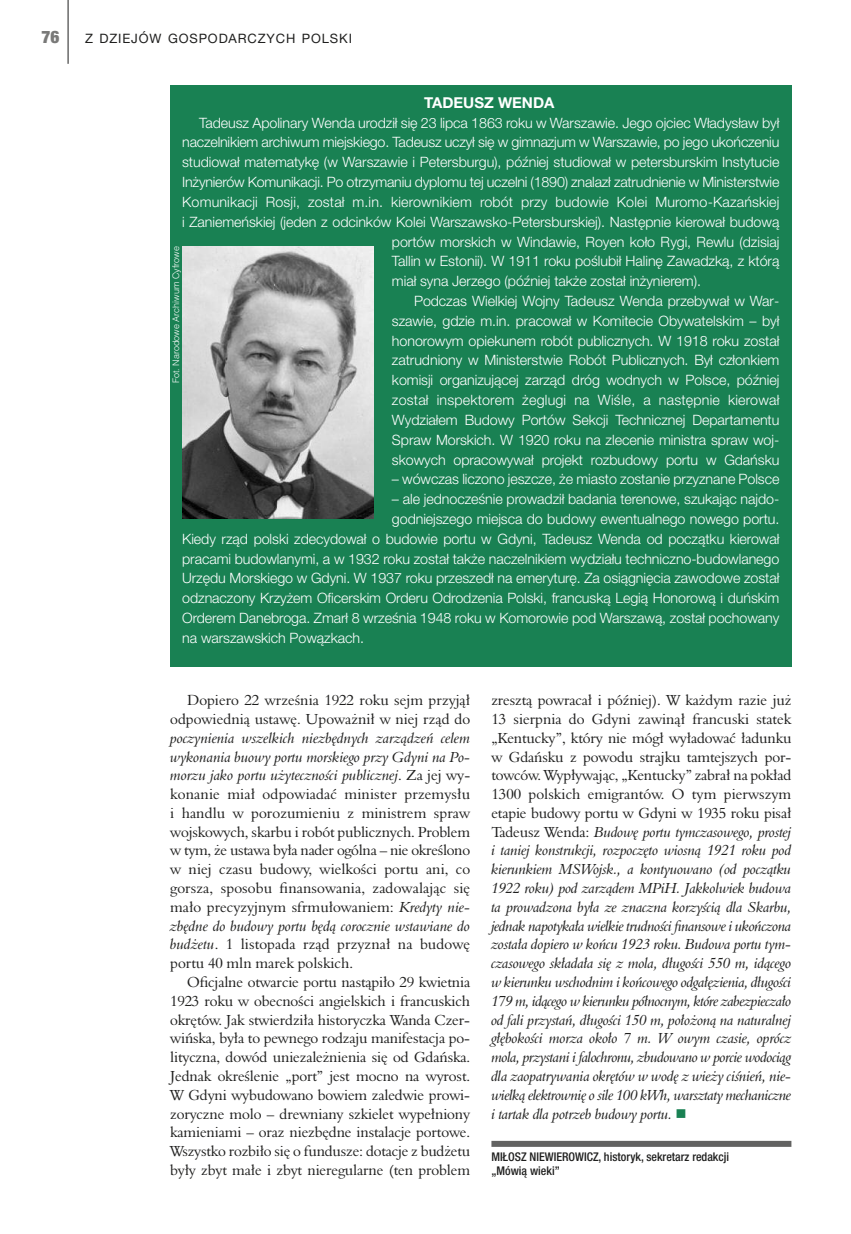
<style>
.page{position:relative;width:851px;height:1234px;background:#fff}
.page>*{position:absolute;margin:0;border:0;box-sizing:border-box;transform-origin:0 0}
.t1{font:900 condensed 17.25px "Helvetica Neue LT Com";color:#797978}
.t2{font:15px/18.8px "Aldine 401 EU";color:#1f1f1e;text-align:justify}
.t3{font:italic 15px/18.8px "Aldine 401 EU";letter-spacing:-.01em;color:#1f1f1e;text-align:justify}
.t4{font:700 15px "Helvetica Neue LT Com";color:#fff}
.t5{font:300 14.25px "Helvetica Neue LT Com";letter-spacing:-.005em;color:#fff}
.t6{font:300 14.25px "Helvetica Neue LT Com";letter-spacing:.015em;color:#fff}
.t7{font:12.9px "Helvetica Neue LT Com";letter-spacing:.065em;color:#1f1f1e}
.t8{font:500 condensed 12px/14.4px "Helvetica Neue LT Com";color:#1f1f1e}
.t9{font:300 9px "Helvetica";color:#fff}
.s1{font-style:italic}
.s2{font-style:normal}
.s3{color:#198153}
</style>
<div class="page">
<hr style="left:68px;top:0;width:1px;height:64px;background:#1f1f1e">
<div style="left:491px;top:1140px;width:300px;height:6px;background:#626261"></div>
<div style="left:170px;top:85px;width:621px;height:581px;background:#198153"></div>
<img style="left:183px;top:246px;width:191px;height:272px">
<p class="t1" style="left:42px;top:27px;width:19px">76</p>
<p class="t7" style="left:85px;top:30px;width:268px">Z DZIEJÓW GOSPODARCZYCH POLSKI</p>
<p class="t4" style="left:424px;top:93px;width:132px">TADEUSZ WENDA</p>
<p class="t5" style="left:199px;top:114px;width:581px">Tadeusz Apolinary Wenda urodził się 23 lipca 1863 roku w Warszawie. Jego ojciec Władysław był</p>
<p class="t5" style="left:182px;top:134px;width:598px">naczelnikiem archiwum miejskiego. Tadeusz uczył się w gimnazjum w Warszawie, po jego ukończeniu</p>
<p class="t5" style="left:182px;top:153px;width:598px">studiował matematykę (w Warszawie i Petersburgu), później studiował w petersburskim Instytucie</p>
<p class="t5" style="left:182px;top:173px;width:598px">Inżynierów Komunikacji. Po otrzymaniu dyplomu tej uczelni (1890) znalazł zatrudnienie w Ministerstwie</p>
<p class="t5" style="left:182px;top:193px;width:598px">Komunikacji Rosji, został m.in. kierownikiem robót przy budowie Kolei Muromo-Kazańskiej</p>
<p class="t5" style="left:182px;top:213px;width:598px">i Zaniemeńskiej (jeden z odcinków Kolei Warszawsko-Petersburskiej). Następnie kierował budową</p>
<p class="t5" style="left:392px;top:233px;width:389px">portów morskich w Windawie, Royen koło Rygi, Rewlu (dzisiaj</p>
<p class="t5" style="left:392px;top:252px;width:389px">Tallin w Estonii). W 1911 roku poślubił Halinę Zawadzką, z którą</p>
<p class="t5" style="left:392px;top:272px;width:310px">miał syna Jerzego (później także został inżynierem).</p>
<p class="t5" style="left:414px;top:292px;width:366px">Podczas Wielkiej Wojny Tadeusz Wenda przebywał w War-</p>
<p class="t5" style="left:392px;top:312px;width:389px">szawie, gdzie m.in. pracował w Komitecie Obywatelskim – był</p>
<p class="t5" style="left:392px;top:332px;width:389px">honorowym opiekunem robót publicznych. W 1918 roku został</p>
<p class="t5" style="left:392px;top:351px;width:389px">zatrudniony w Ministerstwie Robót Publicznych. Był członkiem</p>
<p class="t5" style="left:392px;top:371px;width:389px">komisji organizującej zarząd dróg wodnych w Polsce, później</p>
<p class="t6" style="left:392px;top:391px;width:389px">został inspektorem żeglugi na Wiśle, a następnie kierował</p>
<p class="t5" style="left:392px;top:411px;width:389px">Wydziałem Budowy Portów Sekcji Technicznej Departamentu</p>
<p class="t5" style="left:392px;top:431px;width:389px">Spraw Morskich. W 1920 roku na zlecenie ministra spraw woj-</p>
<p class="t5" style="left:392px;top:450px;width:389px">skowych opracowywał projekt rozbudowy portu w Gdańsku</p>
<p class="t5" style="left:392px;top:470px;width:389px">– wówczas liczono jeszcze, że miasto zostanie przyznane Polsce</p>
<p class="t5" style="left:392px;top:490px;width:389px">– ale jednocześnie prowadził badania terenowe, szukając najdo-</p>
<p class="t5" style="left:392px;top:510px;width:389px">godniejszego miejsca do budowy ewentualnego nowego portu.</p>
<p class="t5" style="left:182px;top:530px;width:598px">Kiedy rząd polski zdecydował o budowie portu w Gdyni, Tadeusz Wenda od początku kierował</p>
<p class="t5" style="left:182px;top:549px;width:598px">pracami budowlanymi, a w 1932 roku został także naczelnikiem wydziału techniczno-budowlanego</p>
<p class="t5" style="left:182px;top:569px;width:598px">Urzędu Morskiego w Gdyni. W 1937 roku przeszedł na emeryturę. Za osiągnięcia zawodowe został</p>
<p class="t5" style="left:182px;top:589px;width:598px">odznaczony Krzyżem Oficerskim Orderu Odrodzenia Polski, francuską Legią Honorową i duńskim</p>
<p class="t5" style="left:182px;top:609px;width:598px">Orderem Danebroga. Zmarł 8 września 1948 roku w Komorowie pod Warszawą, został pochowany</p>
<p class="t5" style="left:182px;top:629px;width:183px">na warszawskich Powązkach.</p>
<p class="t9" style="left:168px;top:383px;width:139px;rotate:-90deg">Fot. Narodowe Archiwum Cyfrowe</p>
<p class="t2" style="left:170px;top:690px;width:301px;text-align:right">Dopiero 22 września 1922 roku sejm przyjął odpowiednią ustawę. Upoważnił w niej rząd do</p>
<p class="t2" style="left:170px;top:728px;width:301px"><span class="s1">poczynienia wszelkich niezbędnych zarządzeń celem wykonania buowy portu morskiego przy Gdyni na Po&shy;morzu jako portu użyteczności publicznej</span>. Za jej wy&shy;konanie miał odpowiadać minister przemysłu i handlu w porozumieniu z ministrem spraw wojskowych, skarbu i robót publicznych. Problem w tym, że ustawa była nader ogólna – nie określono w niej czasu budowy, wielkości portu ani, co gorsza, sposobu finansowania, zadowalając się mało precyzyjnym sfrmułowaniem: <span class="s1">Kredyty nie&shy;zbędne do budowy portu będą corocznie wstawiane do budżetu</span>. 1 listopada rząd przyznał na budowę portu 40 mln marek polskich.</p>
<p class="t2" style="left:170px;top:972px;width:301px;text-indent:17px">Oficjalne otwarcie portu nastąpiło 29 kwietnia 1923 roku w obecności angielskich i francuskich okrętów. Jak stwierdziła historyczka Wanda Czer&shy;wińska, była to pewnego rodzaju manifestacja po&shy;lityczna, dowód uniezależnienia się od Gdańska.<br>Jednak określenie „port” jest mocno na wyrost.<br>W Gdyni wybudowano bowiem zaledwie prowi&shy;zoryczne molo – drewniany szkielet wypełniony kamieniami – oraz niezbędne instalacje portowe.<br>Wszystko rozbiło się o fundusze: dotacje z budżetu były zbyt małe i zbyt nieregularne (ten problem</p>
<p class="t3" style="left:491px;top:690px;width:301px"><span class="s2">zresztą powracał i później). W każdym razie już 13 sierpnia do Gdyni zawinął francuski statek „Kentucky”, który nie mógł wyładować ładunku w Gdańsku z powodu strajku tamtejszych por&shy;towców. Wypływając, „Kentucky” zabrał na pokład 1300 polskich emigrantów. O tym pierwszym etapie budowy portu w Gdyni w 1935 roku pisał Tadeusz Wenda:</span> Budowę portu tymczasowego, prostej i taniej konstrukcji, rozpoczęto wiosną 1921 roku pod kierunkiem MSWojsk., a kontyuowano (od początku 1922 roku) pod zarządem MPiH. Jakkolwiek budowa ta prowadzona była ze znaczna korzyścią dla Skarbu, jednak napotykała wielkie trudności finansowe i ukończona została dopiero w końcu 1923 roku. Budowa portu tym&shy;czasowego składała się z mola, długości 550 m, idącego w kierunku wschodnim i końcowego odgałęzienia, długości 179 m, idącego w kierunku północnym, które zabezpieczało od fali przystań, długości 150 m, położoną na naturalnej głębokości morza około 7 m. W owym czasie, oprócz mola, przystani i falochronu, zbudowano w porcie wodociąg dla zaopatrywania okrętów w wodę z wieży ciśnień, nie&shy;wielką elektrownię o sile 100 kWh, warsztaty mechaniczne i tartak dla potrzeb budowy portu. <span class="s3">■</span></p>
<p class="t8" style="left:491px;top:1148px;width:239px">Miłosz Niewierowicz, historyk, sekretarz redakcji „Mówią wieki”</p>
</div>
